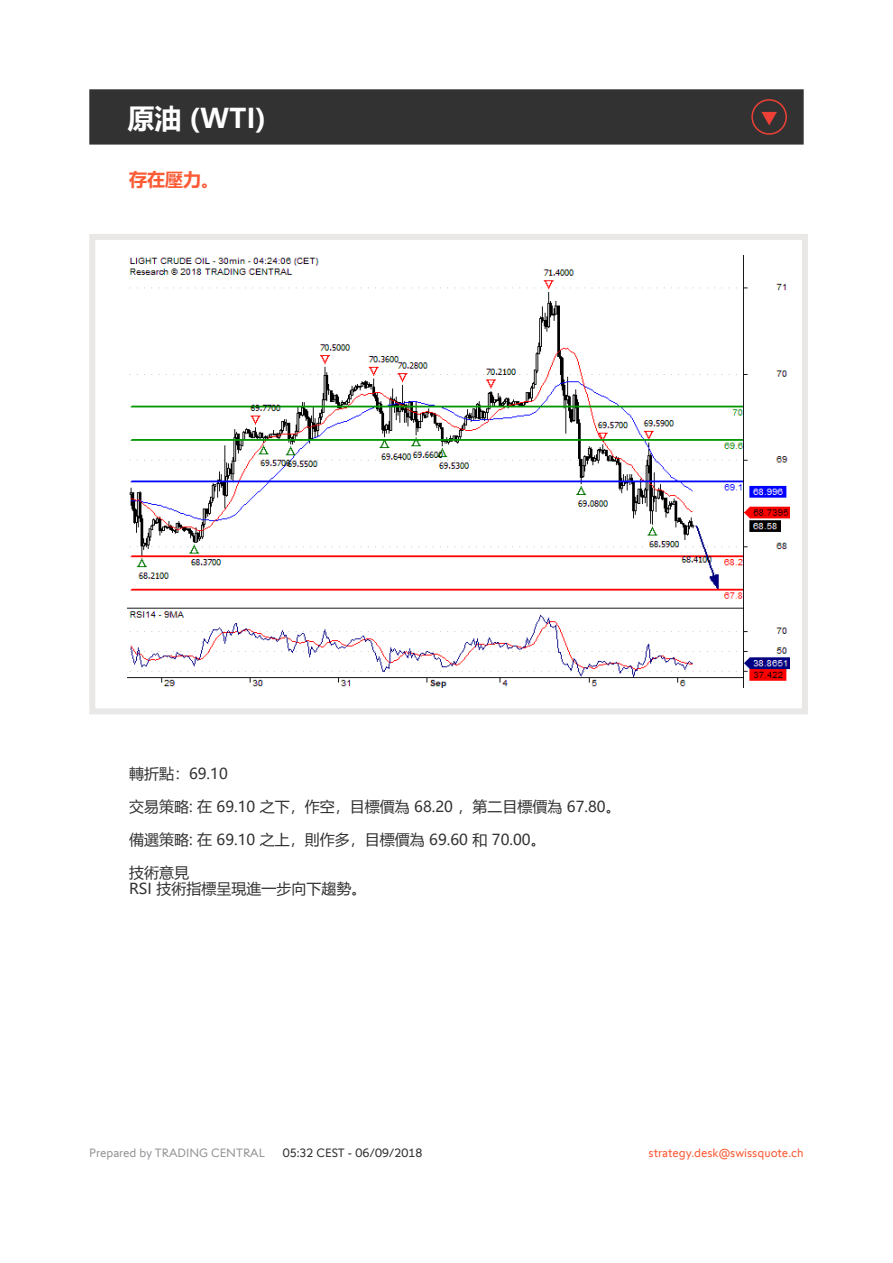
<style>
.page{position:relative;width:893px;height:1263px;background:#fff}
.page>*{position:absolute;margin:0;border:0;box-sizing:border-box;transform-origin:0 0}
.t1{font:700 27px "Microsoft Ya Hei UI";color:#fff}
.t2{font:700 18px "Microsoft Ya Hei UI";color:#fa5b35}
.t3{font:15px/16.5px "Microsoft Ya Hei UI";color:#323232}
.t4{font:12px "Swissquote CT";color:#fa5b35}
.t5{font:12px "Swissquote CT";color:#939598}
.t6{font:12px "Swissquote CT";color:#323232}
</style>
<div class="page">
<div style="left:89px;top:234px;width:719px;height:480px;border:6px solid #e9e8e7"></div>
<div style="left:89px;top:89px;width:715px;height:56px;background:#323232;border:2px solid #323232"></div>
<img style="left:128px;top:255px;width:661px;height:432px">
<svg style="left:751px;top:99px;width:36px;height:36px"></svg>
<h1 class="t1" style="left:128px;top:99px;width:140px">原油 (WTI)</h1>
<p class="t2" style="left:129px;top:167px;width:91px">存在壓力。</p>
<p class="t3" style="left:129px;top:765px;width:100px">轉折點：69.10</p>
<p class="t3" style="left:129px;top:798px;width:493px">交易策略: 在 69.10 之下，作空，目標價為 68.20 ，第二目標價為 67.80。</p>
<p class="t3" style="left:129px;top:831px;width:418px">備選策略: 在 69.10 之上，則作多，目標價為 69.60 和 70.00。</p>
<p class="t3" style="left:129px;top:864px;width:239px">技術意見<br>RSI 技術指標呈現進一步向下趨勢。</p>
<p class="t5" style="left:89px;top:1145px;width:177px">Prepared by TRADING CENTRAL</p>
<p class="t6" style="left:283px;top:1145px;width:141px">05:32 CEST - 06/09/2018</p>
<p class="t4" style="left:649px;top:1145px;width:157px">strategy.desk@swissquote.ch</p>
</div>
